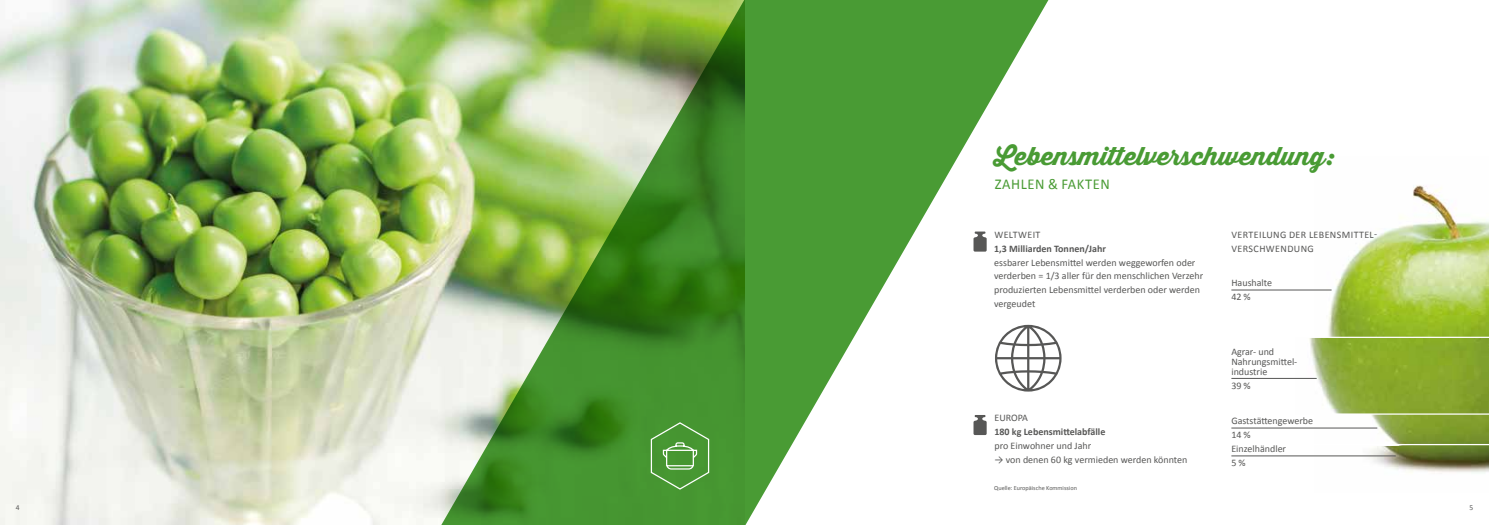
<style>
.page{position:relative;width:1489px;height:525px;background:#fff}
.page>*{position:absolute;margin:0;border:0;box-sizing:border-box;transform-origin:0 0}
.t1{font:800 25px "Thirsty Script";color:#499b34}
.t2{font:15px "Calibri";letter-spacing:.04em;color:#499b34}
.t3{font:10px/13.8px "Calibri";color:#575756}
.t4{font:700 10px "Calibri";color:#575756}
.t5{font:10px/13.8px "Calibri";letter-spacing:.04em;color:#575756}
.t6{font:7.5px "Calibri";color:#575756}
.t7{font:6.25px "Calibri";color:#575756}
</style>
<div class="page">
<img style="left:0;top:0;width:372px;height:524px">
<svg style="left:372px;top:0;width:677px;height:524px"></svg>
<img style="left:1313px;top:185px;width:175px;height:288px">
<img style="left:1294px;top:338px;width:194px;height:75px">
<img style="left:1328px;top:414px;width:160px;height:29px">
<hr style="left:1303px;top:336px;width:185px;height:2px;background:#fff">
<hr style="left:1303px;top:413px;width:185px;height:1px;background:#fff">
<hr style="left:1303px;top:443px;width:185px;height:2px;background:#fff">
<hr style="left:1231px;top:289px;width:100px;height:1px;background:#575756">
<hr style="left:1231px;top:378px;width:85px;height:1px;background:#575756">
<hr style="left:1231px;top:455px;width:164px;height:1px;background:#575756">
<hr style="left:1231px;top:427px;width:146px;height:1px;background:#575756">
<svg style="left:994px;top:324px;width:67px;height:67px"></svg>
<svg style="left:973px;top:415px;width:13px;height:20px"></svg>
<svg style="left:973px;top:231px;width:13px;height:20px"></svg>
<svg style="left:650px;top:421px;width:60px;height:69px;background:#5aa148"></svg>
<h1 class="t1" style="left:994px;top:137px;width:341px">Lebensmittelverschwendung:</h1>
<h2 class="t2" style="left:994px;top:174px;width:117px">ZAHLEN &amp; FAKTEN</h2>
<p class="t5" style="left:994px;top:228px;width:48px">WELTWEIT</p>
<p class="t4" style="left:994px;top:242px;width:113px">1,3 Milliarden Tonnen/Jahr</p>
<p class="t3" style="left:994px;top:255px;width:210px">essbarer Lebensmittel werden weggeworfen oder verderben = 1/3 aller für den menschlichen Verzehr produzierten Lebensmittel verderben oder werden vergeudet</p>
<p class="t3" style="left:994px;top:411px;width:35px">EUROPA</p>
<p class="t4" style="left:994px;top:425px;width:112px">180 kg Lebensmittelabfälle</p>
<p class="t3" style="left:994px;top:438px;width:98px">pro Einwohner und Jahr</p>
<p class="t3" style="left:994px;top:452px;width:194px">→ von denen 60 kg vermieden werden könnten</p>
<p class="t7" style="left:994px;top:483px;width:84px">Quelle: Europäische Kommission</p>
<p class="t5" style="left:1231px;top:228px;width:147px">VERTEILUNG DER LEBENSMITTEL-<br>VERSCHWENDUNG</p>
<p class="t3" style="left:1231px;top:276px;width:42px">Haushalte<br>42 %</p>
<p class="t3" style="left:1231px;top:346px;width:67px;line-height:10px">Agrar- und<br>Nahrungsmittel&shy;industrie</p>
<p class="t3" style="left:1231px;top:378px;width:21px">39 %</p>
<p class="t3" style="left:1231px;top:413px;width:83px">Gaststättengewerbe<br>14 %</p>
<p class="t3" style="left:1231px;top:441px;width:56px">Einzelhändler<br>5 %</p>
<p class="t6" style="left:16px;top:502px;width:5px">4</p>
<p class="t6" style="left:1469px;top:502px;width:5px">5</p>
</div>
